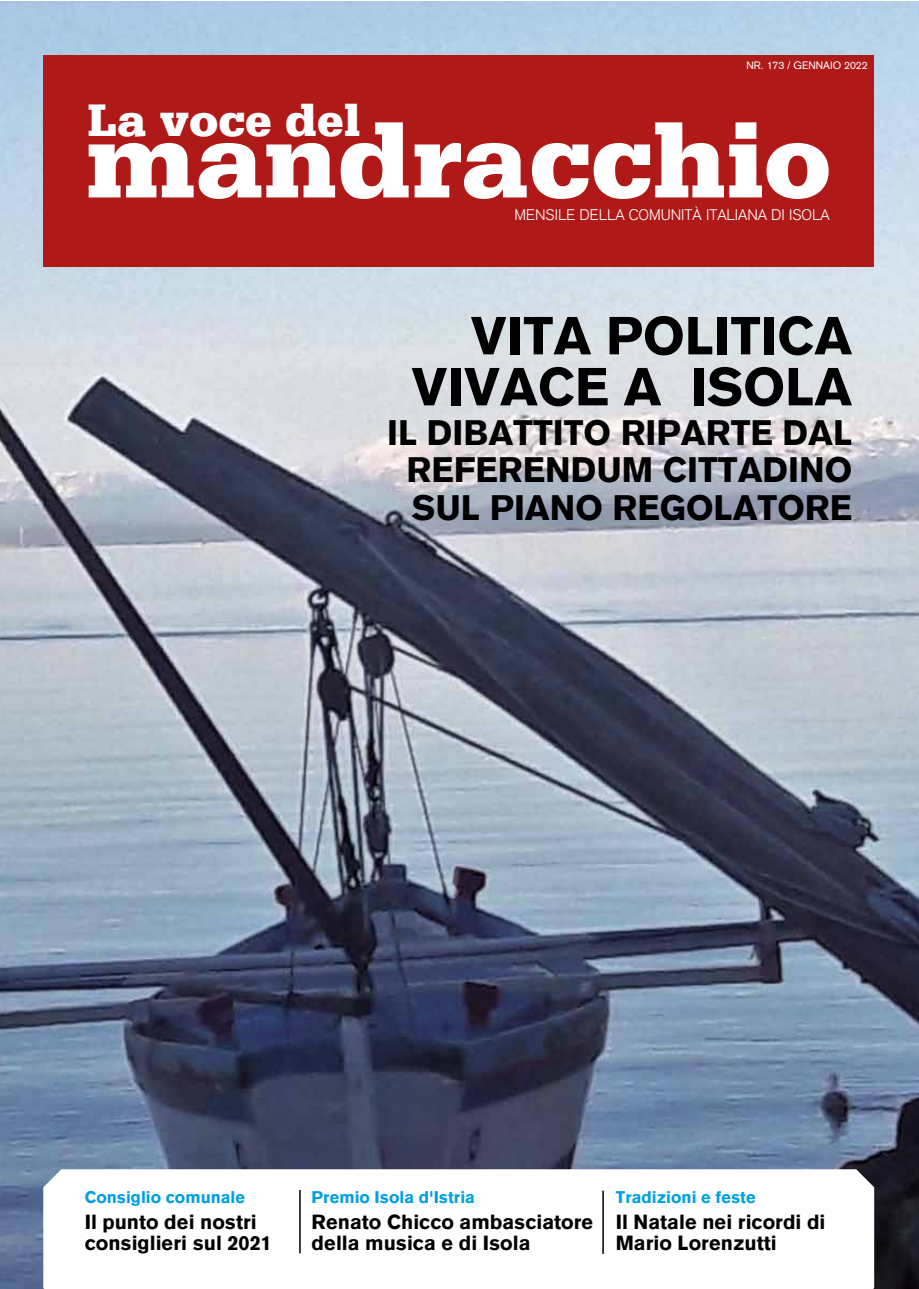
<style>
.page{position:relative;width:919px;height:1289px;background:#fff}
.page>*{position:absolute;margin:0;border:0;box-sizing:border-box;transform-origin:0 0}
.t1{font:111px "Mandracchio LOGO Black";color:#fff}
.t2{font:52.5px/51px "Mandracchio TITLE Black";color:#000;text-align:right}
.t3{font:48px "Mandracchio LOGO Black";color:#fff}
.t4{font:34.5px/37.5px "Mandracchio TITLE Black";color:#000}
.t5{font:19.95px/21px "Mandracchio TITLE Black";color:#000}
.t6{font:16.5px "Mandracchio TITLE Black";color:#009fe3}
.t7{font:15px "Mandracchio TITLE Light";color:#fff}
.t8{font:10.5px "Mandracchio TITLE Regular";color:#fff}
</style>
<div class="page">
<img style="left:0;top:1px;width:918px;height:1287px">
<svg style="left:43px;top:1169px;width:831px;height:119px"></svg>
<div style="left:43px;top:55px;width:831px;height:211px;background:#af1917"></div>
<hr style="left:299px;top:1189px;width:2px;height:64px;background:#000">
<hr style="left:602px;top:1190px;width:1px;height:63px;background:#000">
<p class="t8" style="left:746px;top:60px;width:123px">Nr. 173 / GeNNAIO 2022</p>
<h3 class="t3" style="left:88px;top:92px;width:274px">La voce del</h3>
<h1 class="t1" style="left:85px;top:96px;width:748px">mandracchio</h1>
<p class="t7" style="left:514px;top:206px;width:317px">MENSILE DELLA COMUNITÀ ITALIANA DI ISOLA</p>
<h2 class="t2" style="left:411px;top:310px;width:442px">VITA POLITICA<br>VIVACE A ISOLA</h2>
<h3 class="t4" style="left:387px;top:413px;width:123px">Il dibattito</h3>
<h3 class="t4" style="left:406px;top:413px;width:424px;text-indent:214px">riparte dal referen dum citta</h3>
<h3 class="t4" style="left:762px;top:451px;width:47px">dino</h3>
<h3 class="t4" style="left:411px;top:488px;width:101px">sul piano</h3>
<h3 class="t4" style="left:612px;top:488px;width:98px">regolato</h3>
<h3 class="t4" style="left:804px;top:488px;width:46px">re</h3>
<p class="t6" style="left:85px;top:1187px;width:162px">Consiglio comunale</p>
<p class="t5" style="left:85px;top:1210px;width:188px">Il punto dei nostri consiglieri sul 2021</p>
<p class="t6" style="left:311px;top:1187px;width:165px">Premio Isola d'Istria</p>
<p class="t5" style="left:311px;top:1210px;width:283px">Renato Chicco ambasciatore della musica e di Isola</p>
<p class="t6" style="left:615px;top:1187px;width:141px">Tradizioni e feste</p>
<p class="t5" style="left:615px;top:1210px;width:211px">Il Natale nei ricordi di<br>Mario Lorenzutti</p>
</div>
